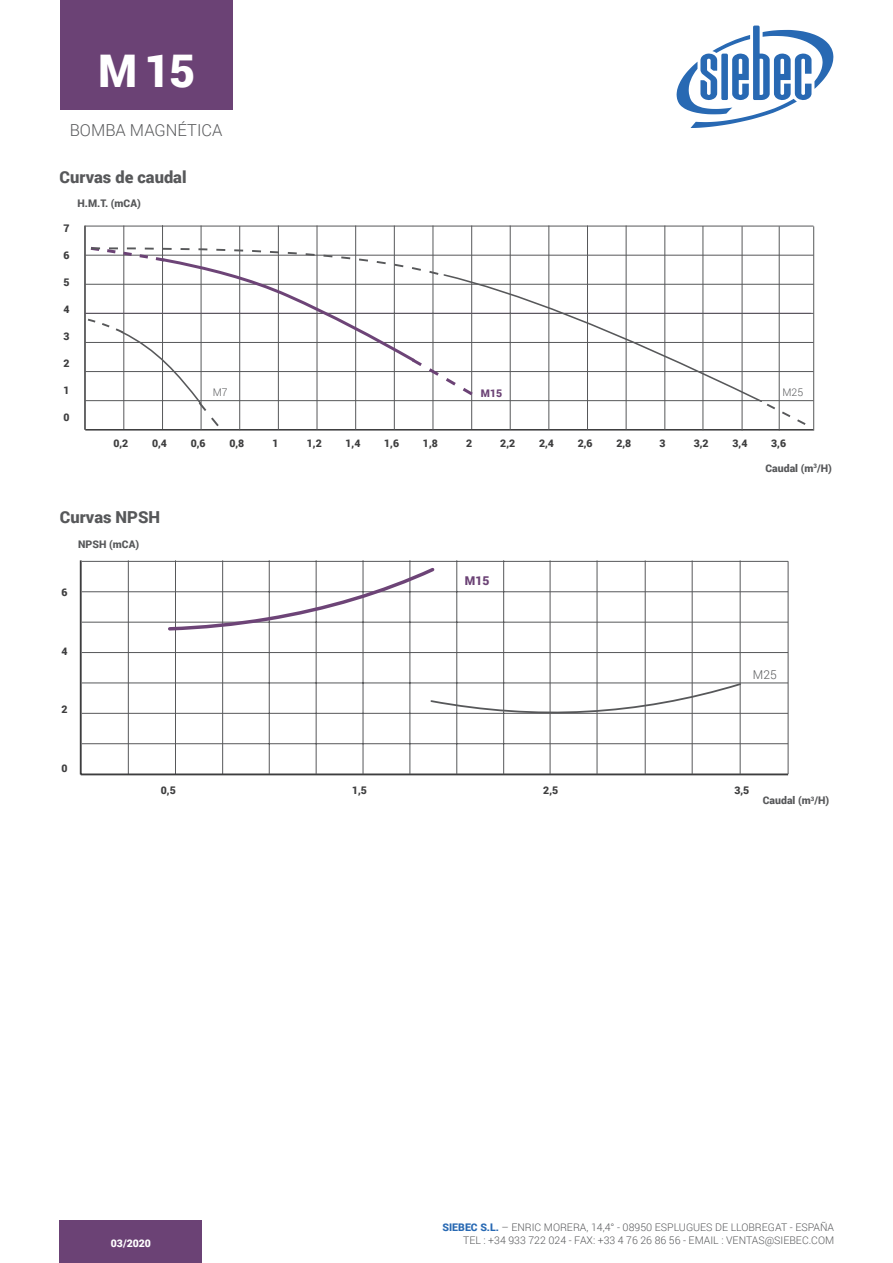
<style>
.page{position:relative;width:893px;height:1263px;background:#fff}
.page>*{position:absolute;margin:0;border:0;box-sizing:border-box;transform-origin:0 0}
.t1{font:900 45px "Roboto";color:#fff}
.t2{font:900 16.5px "Roboto";color:#57585a}
.t3{font:300 16.5px "Roboto";color:#57585a}
.t4{font:300 12.15px "Roboto";color:#57585a}
.t5{font:900 12.15px "Roboto";color:#6b4275}
.t6{font:300 10.5px "Roboto";color:#57585a}
.t7{font:900 10.5px "Roboto";color:#3e3e3f}
.t8{font:900 10.5px "Roboto";color:#57585a}
.t9{font:900 10.5px "Roboto";color:#fff}
.t10{font:900 10.5px "Roboto";color:#6b4275}
.s1{font-weight:900;color:#2869b3}
</style>
<div class="page">
<div style="left:60px;top:1220px;width:142px;height:43px;background:#6b4275"></div>
<svg style="left:677px;top:26px;width:156px;height:102px"></svg>
<div style="left:60px;top:0;width:173px;height:110px;background:#6b4275"></div>
<hr style="left:222px;top:560px;width:1px;height:214px;background:#57585a">
<hr style="left:175px;top:560px;width:1px;height:214px;background:#57585a">
<hr style="left:128px;top:560px;width:1px;height:214px;background:#57585a">
<hr style="left:81px;top:773px;width:707px;height:2px;background:#3e3e3f">
<hr style="left:80px;top:560px;width:2px;height:214px;background:#3e3e3f">
<hr style="left:82px;top:561px;width:706px;height:1px;background:#57585a">
<hr style="left:82px;top:591px;width:706px;height:1px;background:#57585a">
<hr style="left:82px;top:622px;width:706px;height:1px;background:#57585a">
<hr style="left:82px;top:652px;width:706px;height:1px;background:#57585a">
<hr style="left:82px;top:683px;width:706px;height:1px;background:#57585a">
<hr style="left:82px;top:713px;width:706px;height:1px;background:#57585a">
<hr style="left:82px;top:743px;width:706px;height:1px;background:#57585a">
<hr style="left:503px;top:560px;width:1px;height:214px;background:#57585a">
<hr style="left:456px;top:560px;width:1px;height:214px;background:#57585a">
<hr style="left:410px;top:560px;width:1px;height:214px;background:#57585a">
<hr style="left:363px;top:560px;width:1px;height:214px;background:#57585a">
<hr style="left:316px;top:560px;width:1px;height:214px;background:#57585a">
<hr style="left:269px;top:560px;width:1px;height:214px;background:#57585a">
<svg style="left:166px;top:565px;width:271px;height:67px"></svg>
<hr style="left:740px;top:560px;width:1px;height:214px;background:#57585a">
<hr style="left:692px;top:560px;width:1px;height:214px;background:#57585a">
<hr style="left:645px;top:560px;width:1px;height:214px;background:#57585a">
<hr style="left:597px;top:560px;width:1px;height:214px;background:#57585a">
<hr style="left:550px;top:560px;width:1px;height:214px;background:#57585a">
<svg style="left:429px;top:682px;width:313px;height:38px"></svg>
<hr style="left:84px;top:226px;width:2px;height:204px;background:#3e3e3f">
<hr style="left:124px;top:226px;width:1px;height:204px;background:#57585a">
<hr style="left:471px;top:226px;width:1px;height:204px;background:#57585a">
<hr style="left:162px;top:226px;width:1px;height:204px;background:#57585a">
<hr style="left:85px;top:371px;width:728px;height:1px;background:#57585a">
<hr style="left:85px;top:400px;width:728px;height:1px;background:#57585a">
<hr style="left:85px;top:284px;width:728px;height:1px;background:#57585a">
<hr style="left:85px;top:255px;width:728px;height:1px;background:#57585a">
<hr style="left:85px;top:226px;width:728px;height:1px;background:#57585a">
<hr style="left:85px;top:429px;width:728px;height:2px;background:#3e3e3f">
<hr style="left:665px;top:226px;width:1px;height:204px;background:#57585a">
<hr style="left:355px;top:226px;width:1px;height:204px;background:#57585a">
<hr style="left:278px;top:226px;width:1px;height:204px;background:#57585a">
<hr style="left:317px;top:226px;width:1px;height:204px;background:#57585a">
<hr style="left:239px;top:226px;width:1px;height:204px;background:#57585a">
<hr style="left:201px;top:226px;width:1px;height:204px;background:#57585a">
<hr style="left:549px;top:226px;width:1px;height:204px;background:#57585a">
<hr style="left:587px;top:226px;width:1px;height:204px;background:#57585a">
<hr style="left:626px;top:226px;width:1px;height:204px;background:#57585a">
<hr style="left:510px;top:226px;width:1px;height:204px;background:#57585a">
<hr style="left:433px;top:226px;width:1px;height:204px;background:#57585a">
<hr style="left:394px;top:226px;width:1px;height:204px;background:#57585a">
<hr style="left:85px;top:342px;width:728px;height:1px;background:#57585a">
<hr style="left:85px;top:313px;width:728px;height:1px;background:#57585a">
<hr style="left:703px;top:226px;width:1px;height:204px;background:#57585a">
<hr style="left:742px;top:226px;width:1px;height:204px;background:#57585a">
<hr style="left:779px;top:226px;width:1px;height:204px;background:#57585a">
<hr style="left:813px;top:226px;width:1px;height:205px;background:#57585a">
<svg style="left:86px;top:245px;width:722px;height:183px"></svg>
<hr style="left:788px;top:561px;width:1px;height:213px;background:#57585a">
<h1 class="t1" style="left:98px;top:39px;width:99px">M 15</h1>
<h2 class="t3" style="left:70px;top:118px;width:154px">BOMBA MAGNÉTICA</h2>
<h2 class="t2" style="left:60px;top:165px;width:128px">Curvas de caudal</h2>
<p class="t8" style="left:78px;top:196px;width:65px">H.M.T. (mCA)</p>
<p class="t7" style="left:63px;top:221px;width:8px">7</p>
<p class="t7" style="left:63px;top:248px;width:8px">6</p>
<p class="t7" style="left:63px;top:275px;width:8px">5</p>
<p class="t7" style="left:63px;top:302px;width:8px">4</p>
<p class="t7" style="left:63px;top:329px;width:8px">3</p>
<p class="t7" style="left:63px;top:356px;width:8px">2</p>
<p class="t7" style="left:63px;top:383px;width:8px">1</p>
<p class="t7" style="left:63px;top:410px;width:8px">0</p>
<p class="t6" style="left:213px;top:385px;width:16px">M7</p>
<p class="t10" style="left:481px;top:386px;width:23px">M15</p>
<p class="t6" style="left:782px;top:385px;width:22px">M25</p>
<p class="t7" style="left:113px;top:436px;width:16px">0,2</p>
<p class="t7" style="left:152px;top:436px;width:16px">0,4</p>
<p class="t7" style="left:191px;top:436px;width:16px">0,6</p>
<p class="t7" style="left:229px;top:436px;width:16px">0,8</p>
<p class="t7" style="left:273px;top:436px;width:8px">1</p>
<p class="t7" style="left:307px;top:436px;width:16px">1,2</p>
<p class="t7" style="left:346px;top:436px;width:16px">1,4</p>
<p class="t7" style="left:384px;top:436px;width:16px">1,6</p>
<p class="t7" style="left:423px;top:436px;width:16px">1,8</p>
<p class="t7" style="left:466px;top:436px;width:8px">2</p>
<p class="t7" style="left:500px;top:436px;width:16px">2,2</p>
<p class="t7" style="left:539px;top:436px;width:16px">2,4</p>
<p class="t7" style="left:578px;top:436px;width:16px">2,6</p>
<p class="t7" style="left:616px;top:436px;width:16px">2,8</p>
<p class="t7" style="left:659px;top:436px;width:8px">3</p>
<p class="t7" style="left:694px;top:436px;width:16px">3,2</p>
<p class="t7" style="left:732px;top:436px;width:16px">3,4</p>
<p class="t7" style="left:771px;top:436px;width:16px">3,6</p>
<h2 class="t2" style="left:60px;top:506px;width:102px">Curvas NPSH</h2>
<p class="t8" style="left:78px;top:537px;width:62px">NPSH (mCA)</p>
<p class="t7" style="left:62px;top:585px;width:8px">6</p>
<p class="t7" style="left:62px;top:643px;width:8px">4</p>
<p class="t7" style="left:62px;top:702px;width:8px">2</p>
<p class="t7" style="left:62px;top:761px;width:8px">0</p>
<p class="t5" style="left:465px;top:572px;width:26px">M15</p>
<p class="t8" style="left:765px;top:460px;width:68px">Caudal (m<sup>3</sup>/H)</p>
<p class="t4" style="left:753px;top:666px;width:25px">M25</p>
<p class="t7" style="left:161px;top:782px;width:16px">0,5</p>
<p class="t7" style="left:352px;top:782px;width:16px">1,5</p>
<p class="t7" style="left:543px;top:782px;width:16px">2,5</p>
<p class="t7" style="left:734px;top:782px;width:16px">3,5</p>
<p class="t8" style="left:763px;top:793px;width:68px">Caudal (m<sup>3</sup>/H)</p>
<p class="t6" style="left:442px;top:1220px;width:393px"><span class="s1">SIEBEC S.L.</span> – ENRIC MORERA, 14,4° - 08950 ESPLUGUES DE LLOBREGAT - ESPAÑA</p>
<p class="t9" style="left:111px;top:1235px;width:42px">03/2020</p>
<p class="t6" style="left:463px;top:1233px;width:372px">TEL : +34 933 722 024 - FAX: +33 4 76 26 86 56 - EMAIL : VENTAS@SIEBEC.COM</p>
</div>
